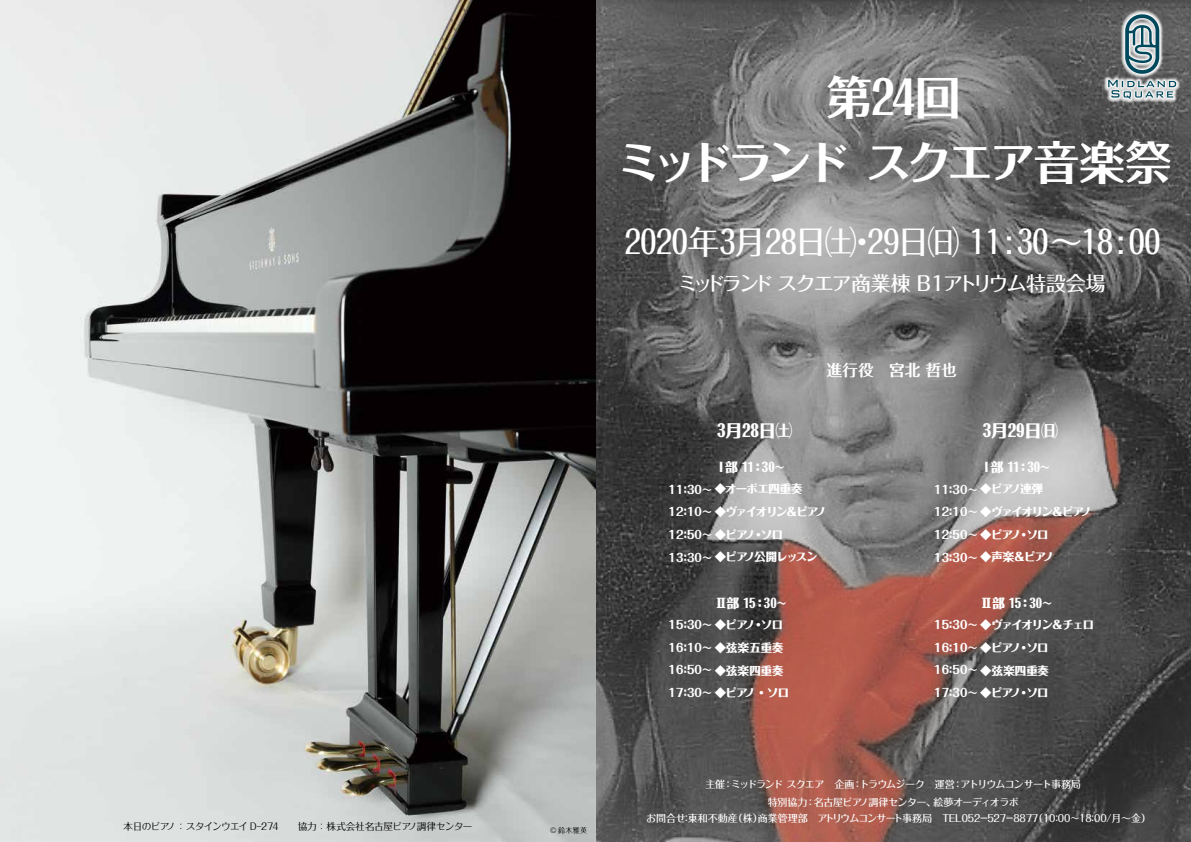
<style>
.page{position:relative;width:1191px;height:842px;background:#fff}
.page>*{position:absolute;margin:0;border:0;box-sizing:border-box;transform-origin:0 0}
.t1{font:700 46px/65px "Folk Pro";letter-spacing:-.105em;color:#fff;text-align:center}
.t2{font:500 32px "Folk Pro";color:#fff}
.t3{font:500 20px "Folk Pro";letter-spacing:-.085em;color:#fff}
.t4{font:800 17px "Folk Pro";color:#fff}
.t5{font:700 15.6px "Folk Pro";color:#fff}
.t6{font:800 12.8px "Folk Pro";letter-spacing:-.13em;color:#fff}
.t7{font:800 11.3px/22.6px "Folk Pro";letter-spacing:-.085em;color:#fff;scale:.86 1}
.t8{font:800 11.3px/22.6px "Folk Pro";letter-spacing:-.065em;color:#fff;scale:.86 1}
.t9{font:800 11.3px/22.8px "Folk Pro";letter-spacing:.005em;color:#fff;scale:.86 1}
.t10{font:800 11.3px/22.3px "Folk Pro";letter-spacing:-.045em;color:#fff;scale:.86 1}
.t11{font:800 11.3px "Folk Pro";letter-spacing:-.115em;color:#fff;scale:.86 1}
.t12{font:800 11.3px "Folk Pro";letter-spacing:-.045em;color:#fff}
.t13{font:800 11.3px "Folk Pro";letter-spacing:-.025em;color:#fff;scale:.86 1}
.t14{font:500 10px "Folk Pro";letter-spacing:-.065em;color:#fff}
.t15{font:500 10px "Folk Pro";letter-spacing:-.09em;color:#fff}
.t16{font:500 10px "Folk Pro";letter-spacing:-.315em;color:#fff;scale:.9 1}
.t17{font:500 10px "Folk Pro";color:#fff}
.t18{font:9.6px "Folk Pro";letter-spacing:-.06em;color:#000}
.t19{font:7.1px "Folk Pro";color:#000}
</style>
<div class="page">
<img style="left:0;top:0;width:1191px;height:842px">
<img style="left:1102px;top:9px;width:79px;height:95px">
<img style="left:1105px;top:12px;width:74px;height:90px">
<img style="left:1107px;top:13px;width:70px;height:87px">
<svg style="left:1108px;top:80px;width:68px;height:19px"></svg>
<svg style="left:1125px;top:14px;width:34px;height:60px;background:#7b9ba3"></svg>
<p class="t18" style="left:124px;top:818px;width:350px">本日のピアノ：スタインウエイ Dｰ274　　協力：株式会社名古屋ピアノ調律センター</p>
<p class="t19" style="left:550px;top:824px;width:39px">© 鈴木雅英</p>
<h1 class="t1" style="left:616px;top:58px;width:557px">第24回<br>ミッドランドスクエア音楽祭</h1>
<h2 class="t2" style="left:625px;top:215px;width:537px">2020年月3 28日㈯ 29日㈰ 11:30~18:00</h2>
<h2 class="t2" style="left:846px;top:215px;width:33px">・</h2>
<h3 class="t3" style="left:677px;top:266px;width:429px">ミッドランドスクエア商業棟 B1アトリウム特設会場</h3>
<h3 class="t4" style="left:717px;top:416px;width:77px">月3 28日㈯</h3>
<h3 class="t5" style="left:827px;top:357px;width:131px">進行役　宮北哲也</h3>
<h3 class="t4" style="left:982px;top:416px;width:77px">月3 29日㈰</h3>
<p class="t6" style="left:715px;top:456px;width:71px">Ｉ部 11：30~</p>
<p class="t13" style="left:668px;top:479px;width:157px">1 1：30~ ◆オーボエ四重奏</p>
<p class="t11" style="left:668px;top:502px;width:185px">1 2：1 0~ ◆ヴァイオリン＆ピアノ</p>
<p class="t12" style="left:761px;top:525px;width:23px">ソロ</p>
<p class="t10" style="left:668px;top:522px;width:175px">1 2：50~ ◆ピアノ<br>1 3：30~ ◆ピアノ公開レッスン</p>
<p class="t6" style="left:715px;top:592px;width:73px">Ⅱ部 15：30~</p>
<p class="t12" style="left:761px;top:615px;width:23px">ソロ</p>
<p class="t12" style="left:752px;top:525px;width:13px">・</p>
<p class="t9" style="left:668px;top:612px;width:142px">1 5：30~ ◆ピアノ<br>1 6：1 0~ ◆弦楽五重奏<br>1 6：50~ ◆弦楽四重奏<br>1 7：30~ ◆ピアノ・ソロ</p>
<p class="t12" style="left:752px;top:615px;width:13px">・</p>
<p class="t6" style="left:980px;top:456px;width:71px">Ｉ部 11：30~</p>
<p class="t7" style="left:934px;top:476px;width:185px">1 1：30~ ◆ピアノ連弾<br>1 2：1 0~ ◆ヴァイオリン＆ピアノ<br>1 2：50~ ◆ピアノ<br>1 3：30~ ◆声楽＆ピアノ</p>
<p class="t12" style="left:1026px;top:525px;width:23px">ソロ</p>
<p class="t12" style="left:1018px;top:525px;width:13px">・</p>
<p class="t6" style="left:980px;top:592px;width:73px">Ⅱ部 15：30~</p>
<p class="t12" style="left:1026px;top:638px;width:23px">ソロ</p>
<p class="t8" style="left:934px;top:612px;width:187px">1 5：30~ ◆ヴァイオリン＆チェロ<br>1 6：1 0~ ◆ピアノ<br>1 6：50~ ◆弦楽四重奏<br>1 7：30~ ◆ピアノ</p>
<p class="t12" style="left:1018px;top:638px;width:13px">・</p>
<p class="t12" style="left:1026px;top:683px;width:23px">ソロ</p>
<p class="t12" style="left:1018px;top:683px;width:13px">・</p>
<p class="t14" style="left:705px;top:776px;width:21px">主催</p>
<p class="t14" style="left:859px;top:776px;width:97px">トラウムジーク　運営</p>
<p class="t14" style="left:960px;top:776px;width:122px">アトリウムコンサート事務局</p>
<p class="t15" style="left:731px;top:776px;width:125px">ミッドランドスクエア　企画</p>
<p class="t14" style="left:723px;top:776px;width:11px">：</p>
<p class="t14" style="left:852px;top:776px;width:11px">：</p>
<p class="t14" style="left:952px;top:776px;width:11px">：</p>
<p class="t14" style="left:814px;top:793px;width:124px">名古屋ピアノ調律センター、</p>
<p class="t14" style="left:933px;top:793px;width:87px">絵夢オーディオラボ</p>
<p class="t14" style="left:767px;top:793px;width:41px">特別協力</p>
<p class="t14" style="left:805px;top:793px;width:11px">：</p>
<p class="t14" style="left:758px;top:809px;width:186px">商業管理部　アトリウムコンサート事務局　</p>
<p class="t17" style="left:646px;top:809px;width:93px">お問合せ東和不動産</p>
<p class="t14" style="left:733px;top:809px;width:31px">（株）</p>
<p class="t14" style="left:1033px;top:809px;width:119px">（１０：００～１８：００/月～金(</p>
<p class="t16" style="left:961px;top:809px;width:88px">052－５２７－８８７７</p>
<p class="t14" style="left:940px;top:809px;width:24px">ＴＥＬ</p>
<p class="t14" style="left:681px;top:809px;width:11px">：</p>
</div>
